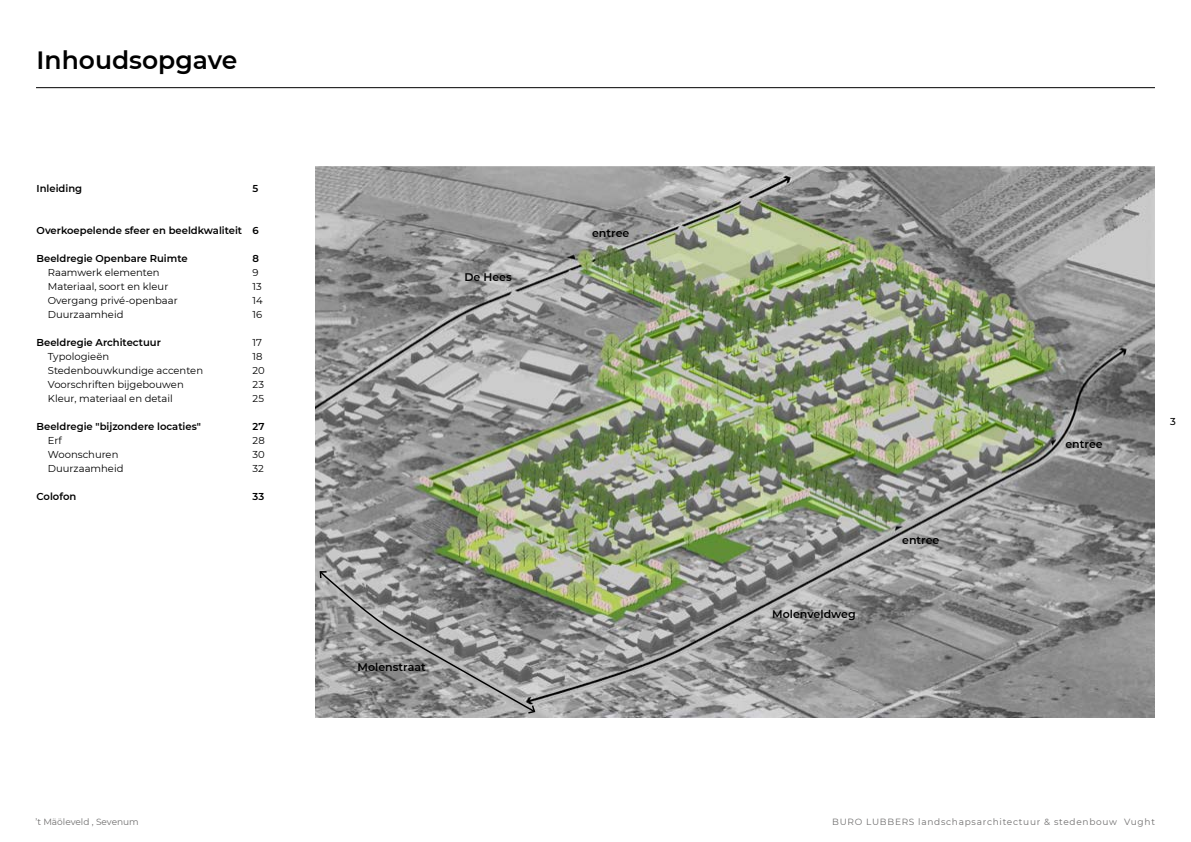
<style>
.page{position:relative;width:1191px;height:842px;background:#fff}
.page>*{position:absolute;margin:0;border:0;box-sizing:border-box;transform-origin:0 0}
.t1{font:600 25px "Montserrat";color:#000}
.t2{font:600 11px "Montserrat";color:#000}
.t3{font:10px "Montserrat";color:#000}
.t4{font:600 10px "Montserrat";color:#000}
.t5{font:500 10px "Montserrat";color:#000}
.t6{font:9px "Montserrat";letter-spacing:.08em;color:#706f6f}
.t7{font:9px "Montserrat";color:#706f6f}
</style>
<div class="page">
<hr style="left:36px;top:87px;width:1119px;height:1px;background:#000">
<img style="left:315px;top:167px;width:840px;height:551px">
<svg style="left:319px;top:570px;width:217px;height:145px;background:#919190"></svg>
<h1 class="t1" style="left:37px;top:43px;width:202px">Inhoudsopgave</h1>
<p class="t4" style="left:37px;top:182px;width:47px">Inleiding</p>
<p class="t4" style="left:253px;top:182px;width:7px">5</p>
<p class="t4" style="left:37px;top:224px;width:224px">Overkoepelende sfeer en beeldkwaliteit 6</p>
<p class="t4" style="left:37px;top:252px;width:153px">Beeldregie Openbare Ruimte</p>
<p class="t4" style="left:253px;top:252px;width:8px">8</p>
<p class="t3" style="left:48px;top:266px;width:113px">Raamwerk elementen</p>
<p class="t3" style="left:253px;top:266px;width:8px">9</p>
<p class="t3" style="left:48px;top:280px;width:122px">Materiaal, soort en kleur</p>
<p class="t3" style="left:253px;top:280px;width:11px">13</p>
<p class="t3" style="left:48px;top:294px;width:131px">Overgang privé-openbaar</p>
<p class="t3" style="left:253px;top:294px;width:12px">14</p>
<p class="t3" style="left:48px;top:308px;width:77px">Duurzaamheid</p>
<p class="t3" style="left:253px;top:308px;width:11px">16</p>
<p class="t4" style="left:37px;top:336px;width:126px">Beeldregie Architectuur</p>
<p class="t3" style="left:253px;top:336px;width:11px">17</p>
<p class="t3" style="left:48px;top:350px;width:63px">Typologieën</p>
<p class="t3" style="left:253px;top:350px;width:11px">18</p>
<p class="t3" style="left:48px;top:364px;width:157px">Stedenbouwkundige accenten</p>
<p class="t3" style="left:253px;top:364px;width:14px">20</p>
<p class="t3" style="left:48px;top:378px;width:137px">Voorschriften bijgebouwen</p>
<p class="t3" style="left:253px;top:378px;width:13px">23</p>
<p class="t3" style="left:48px;top:392px;width:126px">Kleur, materiaal en detail</p>
<p class="t3" style="left:253px;top:392px;width:13px">25</p>
<p class="t4" style="left:37px;top:420px;width:166px">Beeldregie "bijzondere locaties"</p>
<p class="t4" style="left:253px;top:420px;width:13px">27</p>
<p class="t3" style="left:48px;top:434px;width:16px">Erf</p>
<p class="t3" style="left:253px;top:434px;width:14px">28</p>
<p class="t3" style="left:48px;top:448px;width:72px">Woonschuren</p>
<p class="t3" style="left:253px;top:448px;width:14px">30</p>
<p class="t3" style="left:48px;top:462px;width:77px">Duurzaamheid</p>
<p class="t3" style="left:253px;top:462px;width:13px">32</p>
<p class="t4" style="left:37px;top:490px;width:41px">Colofon</p>
<p class="t4" style="left:253px;top:490px;width:13px">33</p>
<p class="t2" style="left:464px;top:269px;width:49px">De Hees</p>
<p class="t2" style="left:592px;top:226px;width:39px">entree</p>
<p class="t2" style="left:357px;top:660px;width:70px">Molenstraat</p>
<p class="t2" style="left:772px;top:606px;width:85px">Molenveldweg</p>
<p class="t2" style="left:902px;top:533px;width:39px">entree</p>
<p class="t2" style="left:1065px;top:437px;width:39px">entree</p>
<p class="t5" style="left:1170px;top:414px;width:7px">3</p>
<p class="t7" style="left:35px;top:815px;width:105px">’t Mäöleveld , Sevenum</p>
<p class="t6" style="left:832px;top:815px;width:324px">BURO LUBBERS landschapsarchitectuur &amp; stedenbouw Vught</p>
</div>
